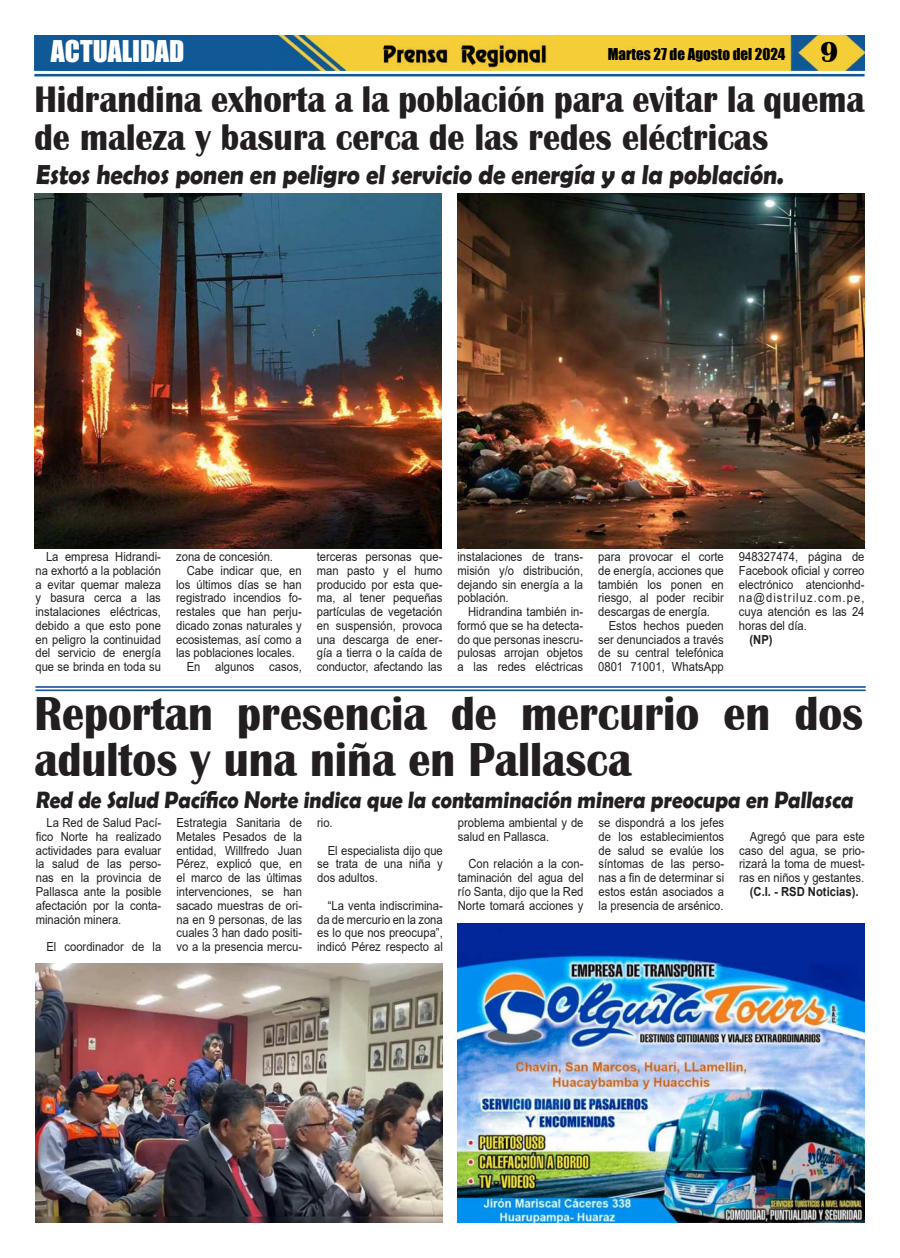
<style>
.page{position:relative;width:900px;height:1258px;background:#fff}
.page>*{position:absolute;margin:0;border:0;box-sizing:border-box;transform-origin:0 0}
.t1{font:700 49px/46.2px "Britannic";color:#231f20;scale:.9 1}
.t2{font:700 38px/37.5px "Britannic";color:#231f20;scale:.9 1}
.t3{font:700 27.5px "Berlin Sans FB Demi";color:#231f20;scale:.9 1}
.t4{font:27.5px "Impact";color:#fff}
.t5{font:700 23.75px "Berlin Sans FB Demi";color:#231f20;scale:.9 1}
.t6{font:15px "Impact";color:#000}
.t7{font:12.5px/13.8px "Arial";color:#231f20;text-align:justify;scale:.9 1}
.t8{font:700 12.5px "Arial";color:#231f20;scale:.9 1}
.s1{font-family:"Britannic";font-weight:700;font-size:30px}
</style>
<div class="page">
<img style="left:34px;top:35px;width:831px;height:35px">
<hr style="left:34px;top:74px;width:831px;height:2px;background:#0f5998">
<img style="left:380px;top:41px;width:169px;height:27px">
<img style="left:458px;top:194px;width:407px;height:354px">
<img style="left:458px;top:923px;width:407px;height:299px">
<img style="left:34px;top:194px;width:407px;height:354px">
<hr style="left:35px;top:686px;width:831px;height:2px;background:#1a53a2">
<hr style="left:35px;top:689px;width:831px;height:2px;background:#1a53a2">
<img style="left:35px;top:964px;width:407px;height:258px">
<h3 class="t4" style="left:51px;top:37px;width:135px">ACTUALIDAD</h3>
<p class="t6" style="left:608px;top:48px;width:232px">Martes 27 de Agosto del 2024 <span class="s1">9</span></p>
<h2 class="t2" style="left:34px;top:81px;width:924px">Hidrandina exhorta a la población para evitar la quema de maleza y basura cerca de las redes eléctricas</h2>
<h3 class="t3" style="left:36px;top:164px;width:835px">Estos hechos ponen en peligro el servicio de energía y a la población.</h3>
<p class="t7" style="left:35px;top:550px;width:141px;text-indent:11px">La empresa Hidrandi&shy;na exhortó a la población a evitar quemar maleza y basura cerca a las instalaciones eléctricas, debido a que esto pone en peligro la continuidad del servicio de energía que se brinda en toda su</p>
<p class="t7" style="left:176px;top:550px;width:109px">zona de concesión.</p>
<p class="t7" style="left:187px;top:563px;width:129px">Cabe indicar que, en</p>
<p class="t7" style="left:176px;top:577px;width:141px">los últimos días se han</p>
<p class="t7" style="left:176px;top:591px;width:141px">registrado incendios fo-</p>
<p class="t7" style="left:176px;top:605px;width:141px">restales que han perju-</p>
<p class="t7" style="left:176px;top:618px;width:141px">dicado zonas naturales y</p>
<p class="t7" style="left:176px;top:632px;width:141px">ecosistemas, así como a</p>
<p class="t7" style="left:176px;top:646px;width:134px">las poblaciones locales.</p>
<p class="t7" style="left:187px;top:660px;width:129px">En algunos casos,</p>
<p class="t7" style="left:317px;top:550px;width:141px">terceras personas que&shy;man pasto y el humo producido por esta que&shy;ma, al tener pequeñas partículas de vegetación en suspensión, provoca una descarga de ener&shy;gía a tierra o la caída de conductor, afectando las</p>
<p class="t7" style="left:458px;top:551px;width:141px">instalaciones de trans&shy;misión y/o distribución, dejando sin energía a la población.</p>
<p class="t7" style="left:458px;top:605px;width:141px;text-indent:11px">Hidrandina también in&shy;formó que se ha detecta&shy;do que personas inescru&shy;pulosas arrojan objetos a las redes eléctricas</p>
<p class="t7" style="left:598px;top:551px;width:141px">para provocar el corte de energía, acciones que también los ponen en riesgo, al poder recibir descargas de energía.</p>
<p class="t7" style="left:598px;top:618px;width:141px;text-indent:11px">Estos hechos pueden ser denunciados a través de su central telefónica 0801 71001, WhatsApp</p>
<p class="t7" style="left:739px;top:550px;width:141px">948327474, página de Facebook o昀椀cial y correo electrónico atencionhd&shy;na@distriluz.com.pe, cuya atención es las 24 horas del día.</p>
<p class="t8" style="left:750px;top:634px;width:27px">(NP)</p>
<h1 class="t1" style="left:34px;top:690px;width:922px">Reportan presencia de mercurio en dos adultos y una niña en Pallasca</h1>
<h3 class="t5" style="left:35px;top:786px;width:913px">Red de Salud Pací昀椀co Norte indica que la contaminación minera preocupa en Pallasca</h3>
<p class="t7" style="left:36px;top:816px;width:141px;text-indent:11px">La Red de Salud Pací-昀椀co Norte ha realizado actividades para evaluar la salud de las perso&shy;nas en la provincia de Pallasca ante la posible afectación por la conta&shy;minación minera.</p>
<p class="t7" style="left:46px;top:941px;width:129px">El coordinador de la</p>
<p class="t7" style="left:176px;top:816px;width:141px">Estrategia Sanitaria de Metales Pesados de la entidad, Willfredo Juan Pérez, explicó que, en el marco de las últimas intervenciones, se han sacado muestras de ori&shy;na en 9 personas, de las cuales 3 han dado positi&shy;vo a la presencia mercu-</p>
<p class="t7" style="left:317px;top:816px;width:19px">rio.</p>
<p class="t7" style="left:599px;top:816px;width:141px">se dispondrá a los jefes de los establecimientos de salud se evalúe los síntomas de las perso&shy;nas a 昀椀n de determinar si estos están asociados a la presencia de arsénico.</p>
<p class="t7" style="left:458px;top:816px;width:141px">problema ambiental y de salud en Pallasca.</p>
<p class="t7" style="left:458px;top:857px;width:141px;text-indent:11px">Con relación a la con&shy;taminación del agua del río Santa, dijo que la Red Norte tomará acciones y</p>
<p class="t7" style="left:739px;top:830px;width:141px;text-indent:11px">Agregó que para este caso del agua, se prio&shy;rizará la toma de muest&shy;ras en niños y gestantes.</p>
<p class="t8" style="left:750px;top:887px;width:122px">(C.I. - RSD Noticias).</p>
<p class="t7" style="left:317px;top:843px;width:141px;text-indent:11px">El especialista dijo que se trata de una niña y dos adultos.</p>
<p class="t7" style="left:317px;top:898px;width:141px;text-indent:11px">“La venta indiscrimina&shy;da de mercurio en la zona es lo que nos preocupa”, indicó Pérez respecto al</p>
</div>
